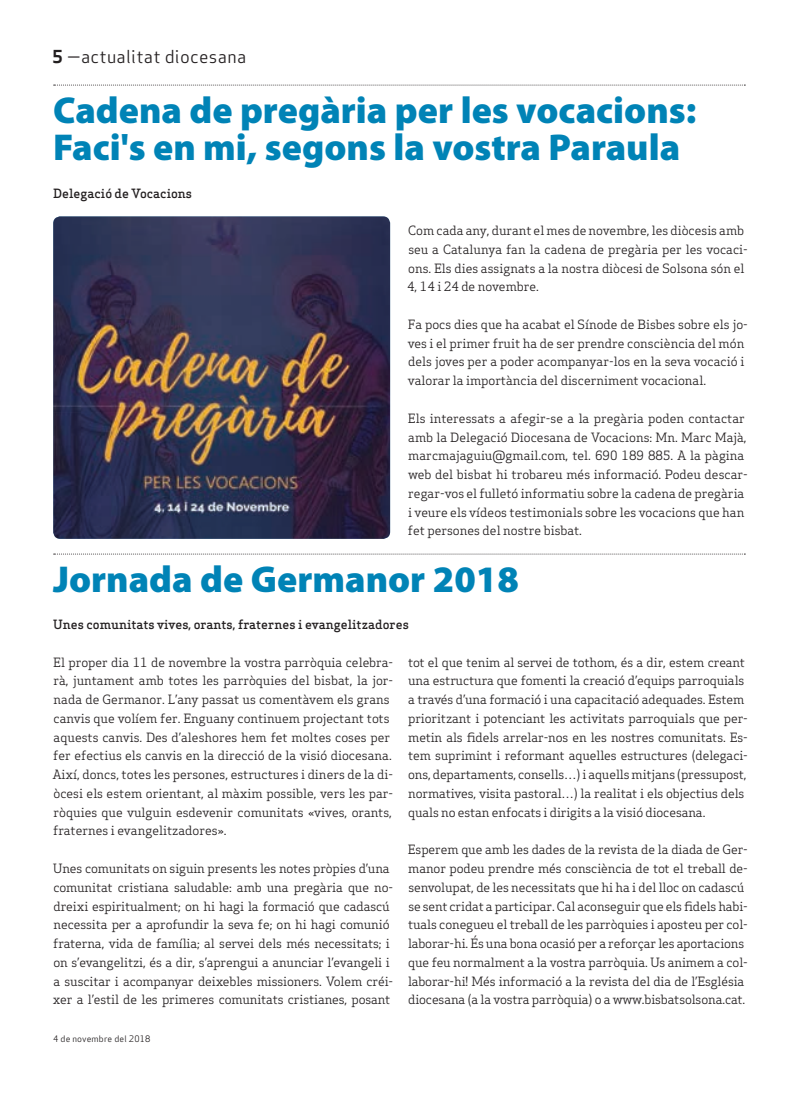
<style>
.page{position:relative;width:798px;height:1099px;background:#fff}
.page>*{position:absolute;margin:0;border:0;box-sizing:border-box;transform-origin:0 0}
.Titulars{font:900 37.5px/37.5px "Myriad Pro";color:#0083b6}
.Capçalera{font:17.5px "Apex Sans Book T";letter-spacing:.02em;color:#231f20}
.Text_General{font:12.5px/18.8px "Apex Serif";letter-spacing:-.01em;color:#231f20}
.Autors{font:500 12.5px "Apex Serif";color:#231f20}
.Data_Peu{font:8.75px "Apex Sans Book T";letter-spacing:.02em;color:#231f20}
.s1{font-family:"Apex Sans Bold T"}
</style>
<div class="page">
<img style="left:53px;top:216px;width:337px;height:323px">
<svg style="left:54px;top:553px;width:691px;height:1px"></svg>
<svg style="left:54px;top:85px;width:691px;height:1px"></svg>
<p class="Capçalera" style="left:52px;top:46px;width:195px"><span class="s1">5</span> —actualitat diocesana</p>
<p class="Titulars" style="left:53px;top:90px;width:644px">Cadena de pregària per les vocacions:<br>Faci's en mi, segons la vostra Paraula</p>
<p class="Autors" style="left:53px;top:185px;width:140px">Delegació de Vocacions</p>
<p class="Text_General" style="left:407px;top:221px;width:342px">Com cada any, durant el mes de novembre, les diòcesis amb seu a Catalunya fan la cadena de pregària per les vocaci&shy;ons. Els dies assignats a la nostra diòcesi de Solsona són el 4, 14 i 24 de novembre.</p>
<p class="Text_General" style="left:407px;top:315px;width:341px">Fa pocs dies que ha acabat el Sínode de Bisbes sobre els jo&shy;ves i el primer fruit ha de ser prendre consciència del món dels joves per a poder acompanyar-los en la seva vocació i valorar la importància del discerniment vocacional.</p>
<p class="Text_General" style="left:408px;top:408px;width:341px">Els interessats a afegir-se a la pregària poden contactar amb la Delegació Diocesana de Vocacions: Mn. Marc Majà, marcmajaguiu@gmail.com, tel. 690 189 885. A la pàgina web del bisbat hi trobareu més informació. Podeu descar&shy;regar-vos el fulletó informatiu sobre la cadena de pregària i veure els vídeos testimonials sobre les vocacions que han fet persones del nostre bisbat.</p>
<p class="Titulars" style="left:53px;top:558px;width:467px">Jornada de Germanor 2018</p>
<p class="Autors" style="left:53px;top:616px;width:357px">Unes comunitats vives, orants, fraternes i evangelitzadores</p>
<p class="Text_General" style="left:53px;top:652px;width:342px">El proper dia 11 de novembre la vostra parròquia celebra&shy;rà, juntament amb totes les parròquies del bisbat, la jor&shy;nada de Germanor. L’any passat us comentàvem els grans canvis que volíem fer. Enguany continuem projectant tots aquests canvis. Des d’aleshores hem fet moltes coses per fer efectius els canvis en la direcció de la visió diocesana.<br>Així, doncs, totes les persones, estructures i diners de la di&shy;òcesi els estem orientant, al màxim possible, vers les par&shy;ròquies que vulguin esdevenir comunitats «vives, orants, fraternes i evangelitzadores».</p>
<p class="Text_General" style="left:53px;top:858px;width:341px">Unes comunitats on siguin presents les notes pròpies d’una comunitat cristiana saludable: amb una pregària que no&shy;dreixi espiritualment; on hi hagi la formació que cadascú necessita per a aprofundir la seva fe; on hi hagi comunió fraterna, vida de família; al servei dels més necessitats; i on s’evangelitzi, és a dir, s’aprengui a anunciar l’evangeli i a suscitar i acompanyar deixebles missioners. Volem créi&shy;xer a l’estil de les primeres comunitats cristianes, posant</p>
<p class="Data_Peu" style="left:53px;top:1032px;width:99px">4 de novembre del 2018</p>
<p class="Text_General" style="left:408px;top:652px;width:341px">tot el que tenim al servei de tothom, és a dir, estem creant una estructura que fomenti la creació d’equips parroquials a través d’una formació i una capacitació adequades. Estem prioritzant i potenciant les activitats parroquials que per&shy;metin als fidels arrelar-nos en les nostres comunitats. Es&shy;tem suprimint i reformant aquelles estructures (delegaci&shy;ons, departaments, consells…) i aquells mitjans (pressupost, normatives, visita pastoral…) la realitat i els objectius dels quals no estan enfocats i dirigits a la visió diocesana.</p>
<p class="Text_General" style="left:408px;top:840px;width:341px">Esperem que amb les dades de la revista de la diada de Ger&shy;manor podeu prendre més consciència de tot el treball de&shy;senvolupat, de les necessitats que hi ha i del lloc on cadascú se sent cridat a participar. Cal aconseguir que els fidels habi&shy;tuals conegueu el treball de les parròquies i aposteu per col· laborar-hi. És una bona ocasió per a reforçar les aportacions que feu normalment a la vostra parròquia. Us animem a col· laborar-hi! Més informació a la revista del dia de l’Església diocesana (a la vostra parròquia) o a www.bisbatsolsona.cat.</p>
</div>
